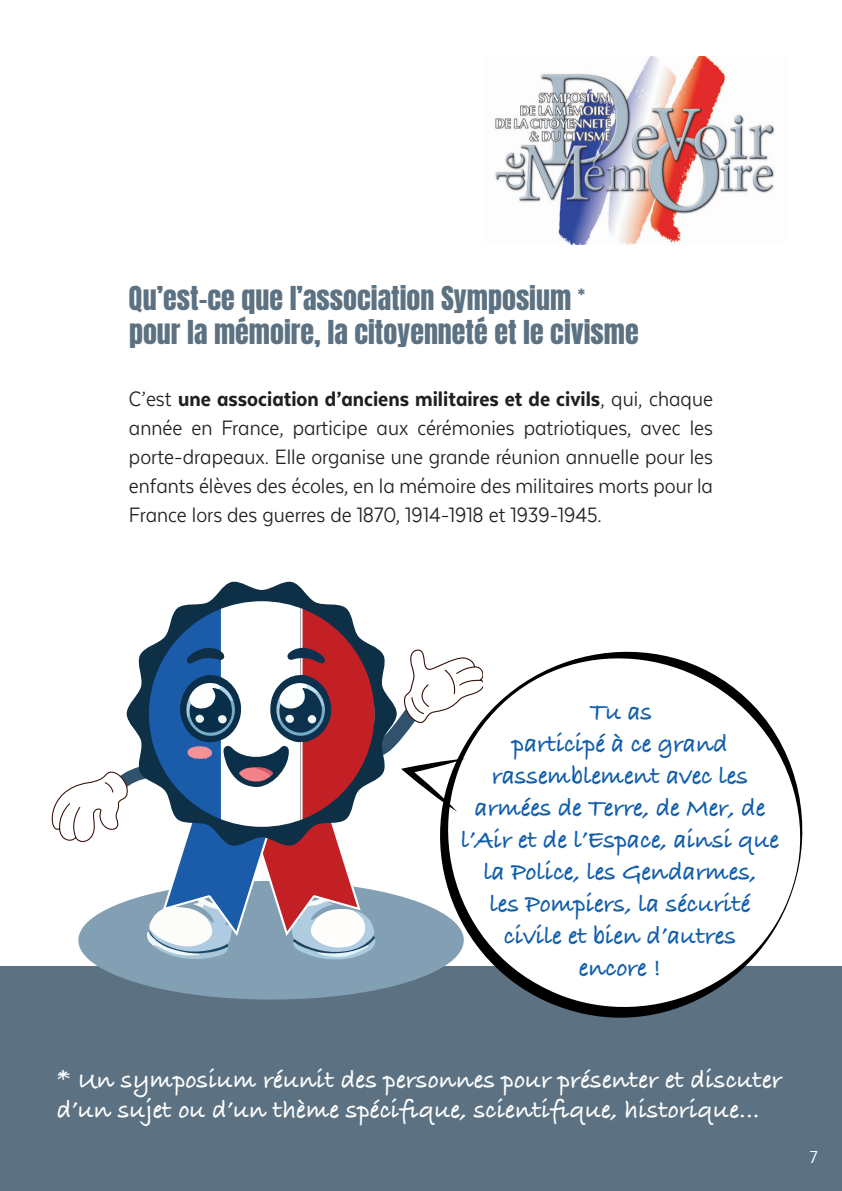
<style>
.page{position:relative;width:842px;height:1191px;background:#fff}
.page>*{position:absolute;margin:0;border:0;box-sizing:border-box;transform-origin:0 0}
.t1{font:28px/33.6px "Anton";color:#5c7282}
.t2{font:700 26px/32px "Bradley Hand ITCTT";letter-spacing:-.01em;color:#115daa;text-align:center}
.t3{font:700 26px/30px "Bradley Hand ITCTT";color:#fff}
.t4{font:24px/28.8px "Texta Narrow Alt";color:#231f20;text-align:justify}
.t5{font:20px "Texta Narrow Alt";color:#fff}
.s1{font-weight:800}
</style>
<div class="page">
<div style="left:0;top:967px;width:842px;height:224px;background:#5c7282"></div>
<div style="left:78px;top:881px;width:386px;height:118px;background:#829fb3;border-radius:50%"></div>
<svg style="left:210px;top:581px;width:104px;height:20px;fill:#0d3046"></svg>
<svg style="left:406px;top:651px;width:407px;height:367px"></svg>
<svg style="left:51px;top:601px;width:432px;height:359px"></svg>
<img style="left:495px;top:57px;width:280px;height:187px">
<p class="t1" style="left:129px;top:284px;width:511px">Qu’est-ce que l’association Symposium <sup>* </sup>pour la mémoire, la citoyenneté et le civisme</p>
<p class="t4" style="left:129px;top:384px;width:586px">C’est <span class="s1">une association d’anciens militaires et de civils</span>, qui, chaque année en France, participe aux cérémonies patriotiques, avec les porte-drapeaux. Elle organise une grande réunion annuelle pour les enfants élèves des écoles, en la mémoire des militaires morts pour la France lors des guerres de 1870, 1914-1918 et 1939-1945.</p>
<p class="t2" style="left:461px;top:694px;width:320px">Tu as<br>participé à ce grand rassemblement avec les armées de Terre, de Mer, de l’Air et de l’Espace, ainsi que la Police, les Gendarmes,<br>les Pompiers, la sécurité civile et bien d’autres<br>encore !</p>
<p class="t3" style="left:57px;top:1063px;width:727px">* Un symposium réunit des personnes pour présenter et discuter d’un sujet ou d’un thème spécifique, scientifique, historique...</p>
<p class="t5" style="left:810px;top:1147px;width:9px">7</p>
</div>
